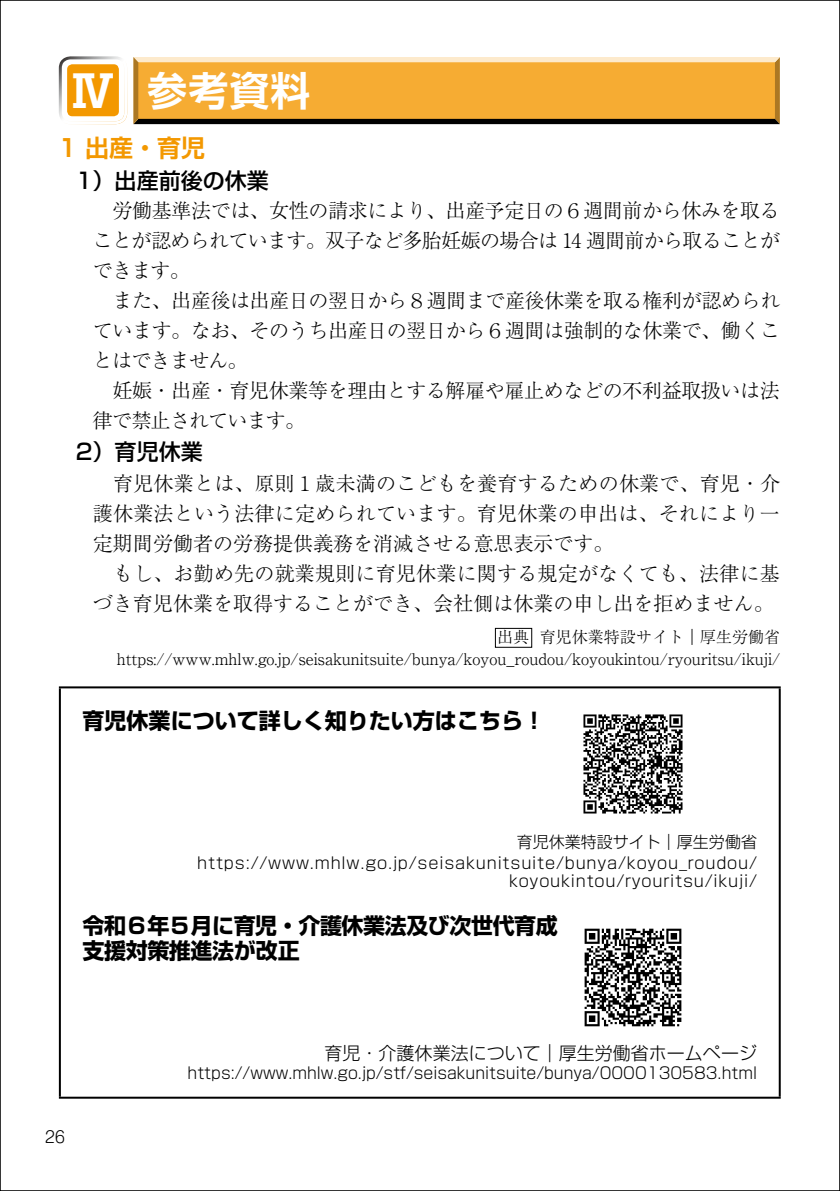
<style>
.page{position:relative;width:840px;height:1191px;background:#fff}
.page>*{position:absolute;margin:0;border:0;box-sizing:border-box;transform-origin:0 0}
.t1{font:700 44px "Shin Go Pr 6 De";color:#fff}
.t2{font:700 40px "Shin Go Pr 6 De";color:#fff}
.t3{font:700 24px "Shin Go Pr 6 De";color:#f39800}
.t4{font:700 22px/25.4px "Shin Go Pr 6";letter-spacing:-.02em;color:#000}
.t5{font:700 22px "Shin Go Pr 6";color:#000}
.t6{font:500 22px "Shin Go Pr 6";color:#000}
.t7{font:300 20px/30px "Ryumin Pr 6 N";letter-spacing:-.02em;color:#000}
.t8{font:300 20px/30px "Ryumin Pr 6 N";letter-spacing:.01em;color:#000}
.t9{font:300 18px "Shin Go Pr 6";color:#000}
.t10{font:300 16px/22px "Ryumin Pr 6 N";color:#000;text-align:right}
.t11{font:300 16px/21px "Shin Go Pr 6";letter-spacing:.05em;color:#000;text-align:right}
.t12{font:300 16px "Shin Go Pr 6";color:#000}
.t13{font:300 16px "Shin M Go Pro";color:#000}
.s1{font-size:44px}
</style>
<div class="page">
<svg style="left:59px;top:56px;width:68px;height:68px"></svg>
<div style="left:67px;top:64px;width:52px;height:52px;background:#f39800;border-radius:5px"></div>
<svg style="left:133px;top:57px;width:646px;height:67px"></svg>
<hr style="left:59px;top:686px;width:721px;height:2px;background:#000">
<hr style="left:59px;top:688px;width:2px;height:408px;background:#000">
<hr style="left:778px;top:688px;width:2px;height:408px;background:#000">
<hr style="left:59px;top:1096px;width:721px;height:2px;background:#000">
<div style="left:494px;top:628px;width:38px;height:20px;border:1px solid #000"></div>
<img style="left:584px;top:928px;width:98px;height:99px">
<img style="left:583px;top:714px;width:100px;height:100px">
<h2 class="t2" style="left:71px;top:58px;width:241px"><span class="s1">Ⅳ</span> 参考資料</h2>
<h1 class="t1" style="left:68px;top:56px;width:45px">Ⅰ</h1>
<p class="t3" style="left:59px;top:128px;width:148px">1 出産・育児</p>
<p class="t6" style="left:76px;top:163px;width:194px">1）出産前後の休業</p>
<p class="t7" style="left:93px;top:194px;width:688px">　労働基準法では、女性の請求により、出産予定日の６週間前から休みを取ることが認められています。双子など多胎妊娠の場合は 14 週間前から取ることができます。<br>　また、出産後は出産日の翌日から８週間まで産後休業を取る権利が認められています。なお、そのうち出産日の翌日から６週間は強制的な休業で、働くことはできません。<br>　妊娠・出産・育児休業等を理由とする解雇や雇止めなどの不利益取扱いは法律で禁止されています。</p>
<p class="t6" style="left:76px;top:433px;width:128px">2）育児休業</p>
<p class="t8" style="left:93px;top:467px;width:688px">　育児休業とは、原則１歳未満のこどもを養育するための休業で、育児・介護休業法という法律に定められています。育児休業の申出は、それにより一定期間労働者の労務提供義務を消滅させる意思表示です。<br>　もし、お勤め先の就業規則に育児休業に関する規定がなくても、法律に基づき育児休業を取得することができ、会社側は休業の申し出を拒めません。</p>
<p class="t10" style="left:117px;top:625px;width:664px">出典 育児休業特設サイト｜厚生労働省https://www.mhlw.go.jp/seisakunitsuite/bunya/koyou_roudou/koyoukintou/ryouritsu/ikuji/</p>
<p class="t5" style="left:82px;top:703px;width:463px">育児休業について詳しく知りたい方はこちら！</p>
<p class="t11" style="left:197px;top:829px;width:561px">育児休業特設サイト｜厚生労働省https://www.mhlw.go.jp/seisakunitsuite/bunya/koyou_roudou/</p>
<p class="t11" style="left:508px;top:869px;width:249px">koyoukintou/ryouritsu/ikuji/</p>
<p class="t4" style="left:82px;top:912px;width:476px">令和６年５月に育児・介護休業法及び次世代育成支援対策推進法が改正</p>
<p class="t13" style="left:45px;top:1124px;width:21px">26</p>
<p class="t9" style="left:324px;top:1038px;width:433px">育児・介護休業法について｜厚生労働省ホームページ</p>
<p class="t12" style="left:187px;top:1059px;width:570px">https://www.mhlw.go.jp/stf/seisakunitsuite/bunya/0000130583.html</p>
</div>
